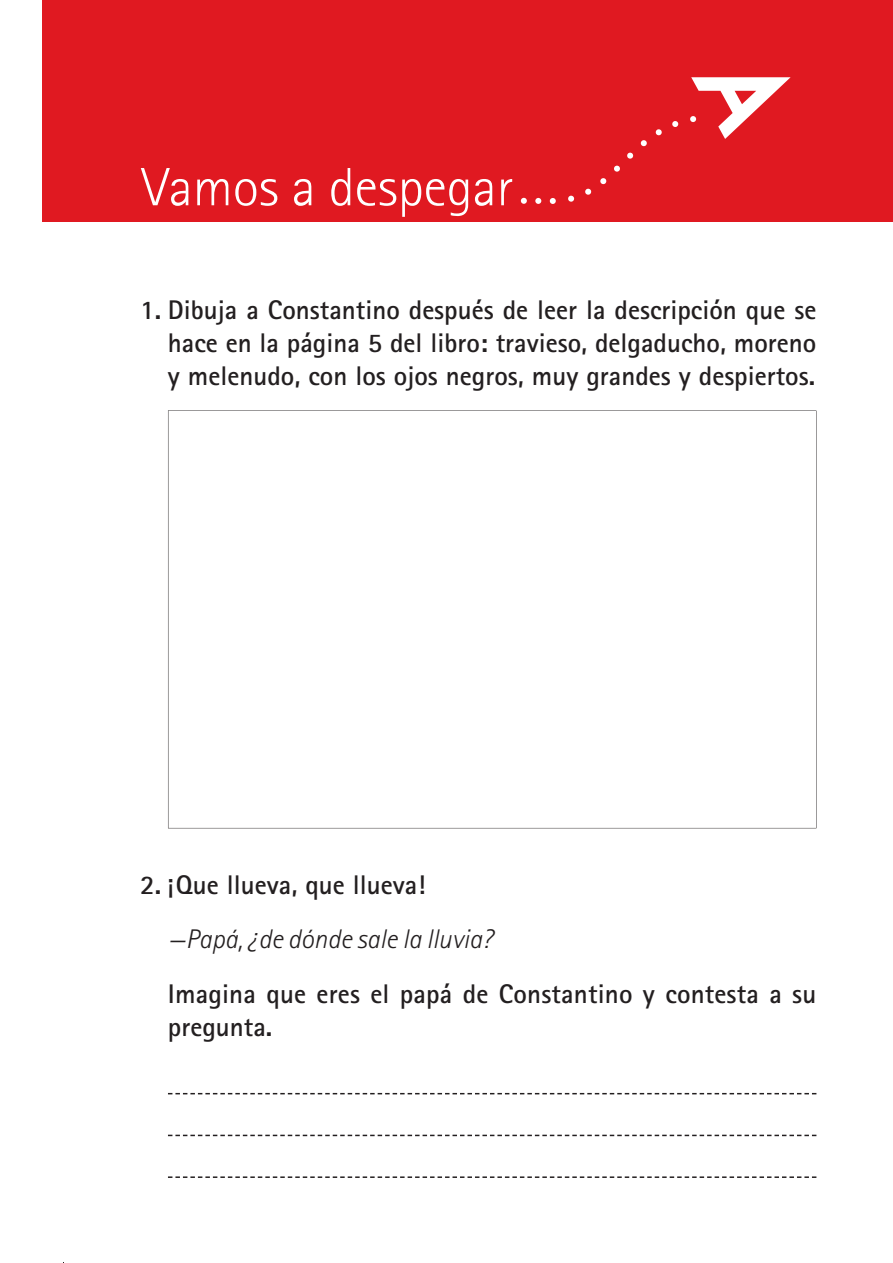
<style>
.page{position:relative;width:893px;height:1263px;background:#fff}
.page>*{position:absolute;margin:0;border:0;box-sizing:border-box;transform-origin:0 0}
.t1{font:300 54px "Rotis Sans Serif";color:#fff}
.t2{font:700 27px/33px "Rotis Sans Serif";color:#231f20;text-align:justify}
.t3{font:italic 300 27px "Rotis Sans Serif";color:#231f20}
</style>
<div class="page">
<svg style="left:168px;top:1093px;width:648px;height:1px"></svg>
<svg style="left:168px;top:1135px;width:648px;height:1px"></svg>
<svg style="left:168px;top:1176px;width:648px;height:2px"></svg>
<div style="left:43px;top:0;width:850px;height:221px;background:#e01921"></div>
<svg style="left:521px;top:77px;width:270px;height:127px"></svg>
<svg style="left:168px;top:410px;width:648px;height:418px"></svg>
<h1 class="t1" style="left:142px;top:156px;width:373px">Vamos a despegar</h1>
<p class="t2" style="left:168px;top:293px;width:650px;text-indent:-28px">1. Dibuja a Constantino después de leer la descripción que se hace en la página 5 del libro: travieso, delgaducho, moreno y melenudo, con los ojos negros, muy grandes y despiertos.</p>
<p class="t2" style="left:140px;top:868px;width:287px">2. ¡Que llueva, que llueva!</p>
<p class="t3" style="left:168px;top:924px;width:326px">—Papá, ¿de dónde sale la lluvia?</p>
<p class="t2" style="left:168px;top:976px;width:650px">Imagina que eres el papá de Constantino y contesta a su pregunta.</p>
</div>
